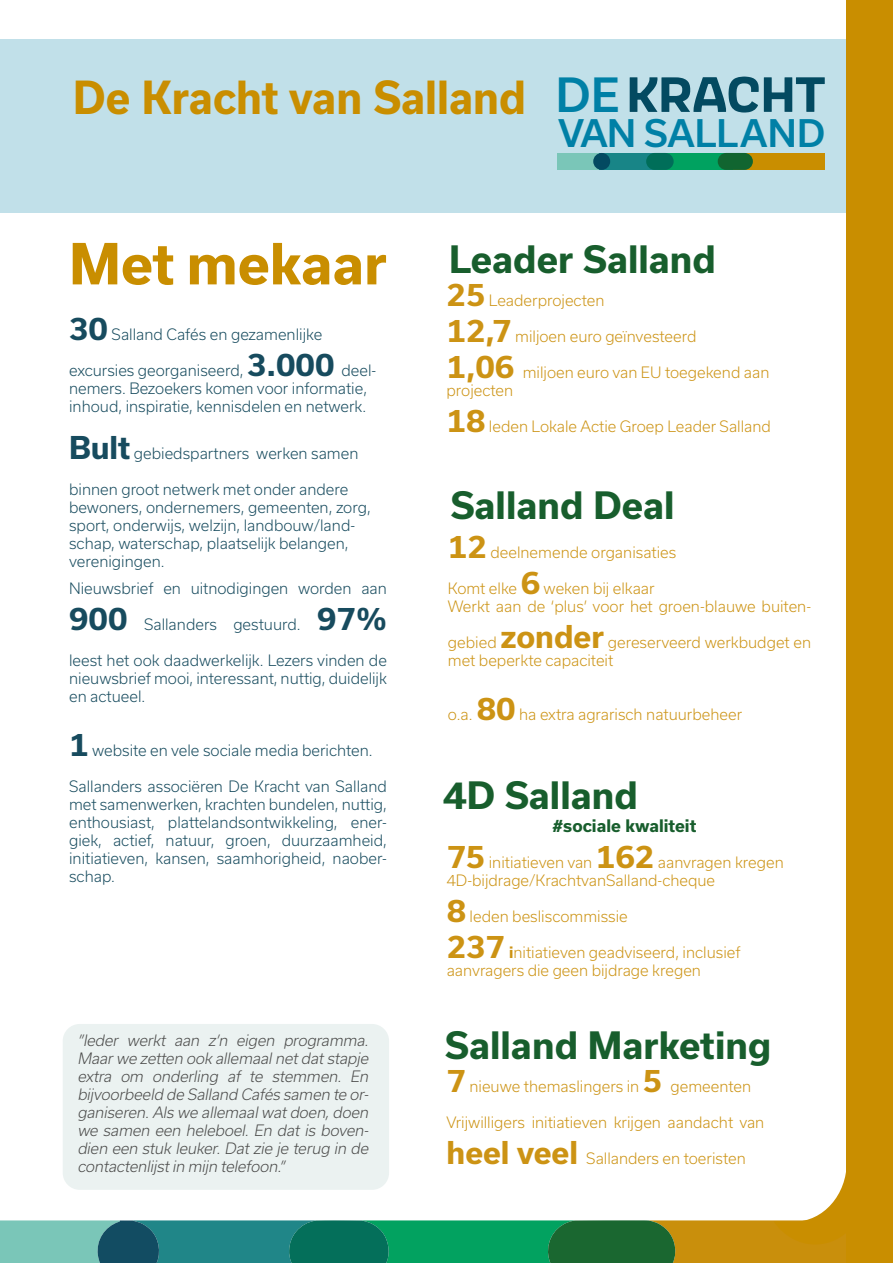
<style>
.page{position:relative;width:893px;height:1263px;background:#fff}
.page>*{position:absolute;margin:0;border:0;box-sizing:border-box;transform-origin:0 0}
.t1{font:700 54px "Usual";color:#c98e00}
.t2{font:500 45px "Usual";color:#0080a6}
.t3{font:700 43.5px "Usual";color:#c98e00;scale:.95 1}
.t4{font:500 36.3px "Usual";letter-spacing:-.005em;color:#0080a6}
.t5{font:700 36px "Usual";color:#185e2d}
.t6{font:700 16.5px "Usual";color:#185e2d}
.t7{font:300 15px/18px "Usual";color:#174b5e}
.t8{font:300 15px/18px "Usual";color:#cc9314}
.t9{font:italic 300 15px/18px "Usual";letter-spacing:-.01em;color:#4a4a49;text-align:justify}
.s1{font-weight:700;font-size:30px}
.s2{font-weight:700}
</style>
<div class="page">
<div style="left:0;top:39px;width:893px;height:174px;background:#c1e0e9"></div>
<div style="left:63px;top:1024px;width:326px;height:166px;background:#ebf2f1;border-radius:17px"></div>
<div style="left:557px;top:153px;width:42px;height:17px;background:#7ac6b8"></div>
<div style="left:599px;top:153px;width:59px;height:17px;background:#188587"></div>
<div style="left:658px;top:153px;width:75px;height:17px;background:#00a260"></div>
<div style="left:733px;top:153px;width:92px;height:17px;background:#c98e00"></div>
<div style="left:646px;top:153px;width:28px;height:17px;background:#006e59;border-radius:8px"></div>
<div style="left:718px;top:153px;width:35px;height:17px;background:#116530;border-radius:8px"></div>
<div style="left:593px;top:153px;width:17px;height:17px;background:#034a61;border-radius:50%"></div>
<svg style="left:630px;top:77px;width:195px;height:36px"></svg>
<div style="left:846px;top:0;width:47px;height:1263px;background:#c98e00"></div>
<svg style="left:0;top:1172px;width:846px;height:91px"></svg>
<h3 class="t3" style="left:73px;top:72px;width:478px">De Kracht van Salland</h3>
<h2 class="t2" style="left:556px;top:69px;width:65px">DE</h2>
<h3 class="t4" style="left:558px;top:112px;width:269px">VAN SALLAND</h3>
<h1 class="t1" style="left:69px;top:233px;width:319px">Met mekaar</h1>
<p class="t7" style="left:69px;top:326px;width:255px"><span class="s1">30</span> Salland Cafés en gezamenlijke</p>
<p class="t7" style="left:69px;top:362px;width:309px">excursies georganiseerd, <span class="s1">3.000</span> deel&shy;nemers. Bezoekers komen voor informatie, inhoud, inspiratie, kennisdelen en netwerk.</p>
<p class="t7" style="left:69px;top:444px;width:291px"><span class="s1">Bult</span> gebiedspartners werken samen</p>
<p class="t7" style="left:69px;top:480px;width:303px">binnen groot netwerk met onder andere bewoners, ondernemers, gemeenten, zorg, sport, onderwijs, welzijn, landbouw/land&shy;schap, waterschap, plaatselijk belangen, verenigingen.</p>
<p class="t7" style="left:69px;top:579px;width:319px">Nieuwsbrief en uitnodigingen worden aan</p>
<p class="t7" style="left:69px;top:615px;width:319px"><span class="s1">900</span> Sallanders gestuurd. <span class="s1">97%</span></p>
<p class="t7" style="left:69px;top:651px;width:319px;text-align:justify">leest het ook daadwerkelijk. Lezers vinden de nieuwsbrief mooi, interessant, nuttig, duidelijk en actueel.</p>
<p class="t7" style="left:69px;top:741px;width:305px"><span class="s1">1</span> website en vele sociale media berichten.</p>
<p class="t7" style="left:69px;top:777px;width:319px;text-align:justify">Sallanders associëren De Kracht van Salland met samenwerken, krachten bundelen, nuttig, enthousiast, plattelandsontwikkeling, ener&shy;giek, actief, natuur, groen, duurzaamheid, initiatieven, kansen, saamhorigheid, naober&shy;schap.</p>
<p class="t9" style="left:77px;top:1031px;width:296px">”Ieder werkt aan z’n eigen programma.<br>Maarwe zetten ook allemaalnetdatstapje extra om onderling af te stemmen. En bijvoorbeeld de Salland Cafés samen te or&shy;ganiseren.Als we allemaalwatdoen,doen we samen een heleboel. En dat is boven&shy;dien een stuk leuker. Dat zie je terug in de contactenlijstin mij n telefoon.”</p>
<h3 class="t5" style="left:449px;top:238px;width:268px">Leader Salland</h3>
<p class="t8" style="left:446px;top:291px;width:159px"><span class="s1">25</span> Leaderprojecten</p>
<p class="t8" style="left:446px;top:327px;width:251px"><span class="s1">12,7</span> miljoen euro geïnvesteerd</p>
<p class="t8" style="left:446px;top:363px;width:324px"><span class="s1">1,06</span> miljoen euro van EU toegekend aan projecten</p>
<p class="t8" style="left:446px;top:417px;width:326px"><span class="s1">18</span> leden Lokale Actie Groep Leader Salland</p>
<h3 class="t5" style="left:451px;top:485px;width:225px">Salland Deal</h3>
<p class="t8" style="left:448px;top:543px;width:230px"><span class="s1">12</span> deelnemende organisaties</p>
<p class="t8" style="left:448px;top:579px;width:365px">Komt elke <span class="s1">6</span> weken bij elkaar<br>Werkt aan de ‘plus’ voor het groen-blauwe buiten-</p>
<p class="t8" style="left:448px;top:633px;width:365px">gebied <span class="s1">zonder</span> gereserveerd werkbudget en met beperkte capaciteit</p>
<p class="t8" style="left:448px;top:705px;width:296px">o.a. <span class="s1">80</span> ha extra agrarisch natuurbeheer</p>
<h3 class="t5" style="left:443px;top:775px;width:196px">4D Salland</h3>
<p class="t6" style="left:553px;top:816px;width:145px">#sociale kwaliteit</p>
<p class="t8" style="left:447px;top:853px;width:339px"><span class="s1">75</span> initiatieven van <span class="s1">162</span> aanvragen kregen<br>4D-bijdrage/KrachtvanSalland-cheque</p>
<p class="t8" style="left:447px;top:907px;width:183px"><span class="s1">8</span> leden besliscommissie</p>
<p class="t8" style="left:447px;top:943px;width:295px"><span class="s1">237</span> <span class="s2">i</span>nitiatieven geadviseerd, inclusief aanvragers die geen bijdrage kregen</p>
<h3 class="t5" style="left:445px;top:1025px;width:327px">Salland Marketing</h3>
<p class="t8" style="left:446px;top:1077px;width:306px"><span class="s1">7</span> nieuwe themaslingers in <span class="s1">5</span> gemeenten</p>
<p class="t8" style="left:446px;top:1113px;width:319px">Vrijwilligers initiatieven krijgen aandacht van</p>
<p class="t8" style="left:446px;top:1149px;width:301px"><span class="s1">heel veel</span> Sallanders en toeristen</p>
</div>
